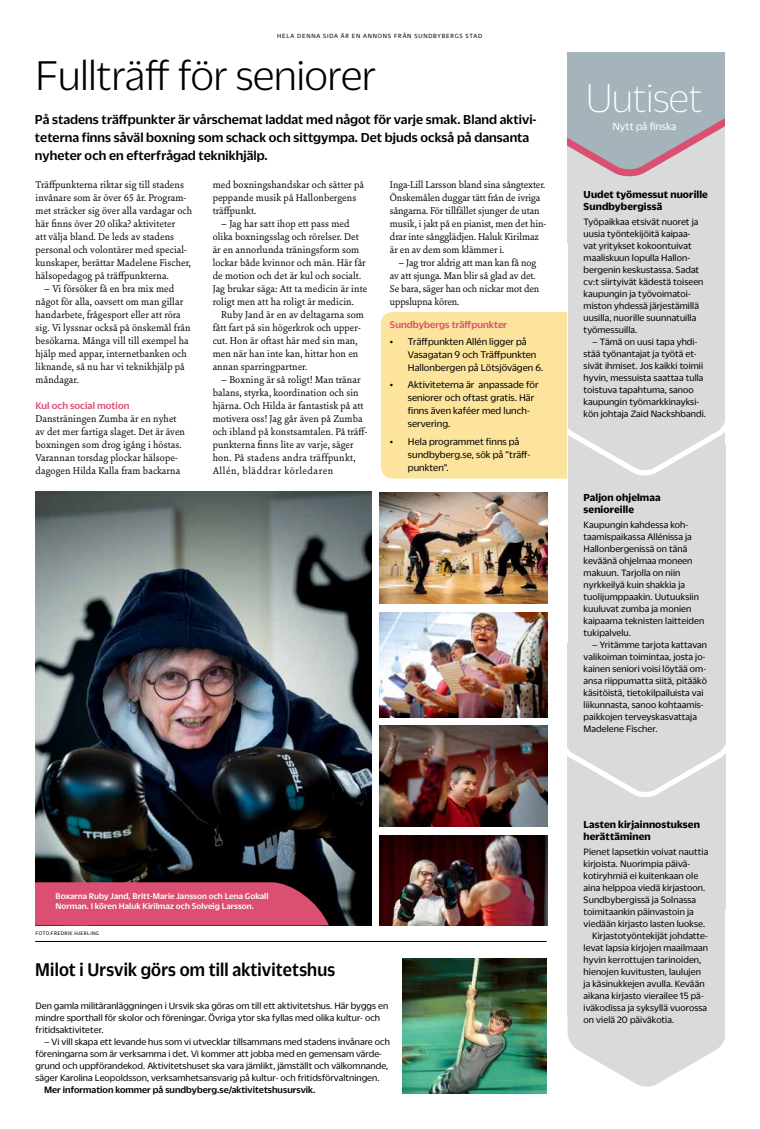
<style>
.page{position:relative;width:760px;height:1129px;background:#fff}
.page>*{position:absolute;margin:0;border:0;box-sizing:border-box;transform-origin:0 0}
.t1{font:300 45px "Duplicate Sans";color:#000}
.t2{font:100 43.4px "Duplicate Sans";color:#fff}
.t3{font:500 19.9px "Duplicate Sans";letter-spacing:.01em;color:#000;scale:.92 1}
.t4{font:500 14px/18px "Duplicate Sans";letter-spacing:.005em;color:#000}
.t5{font:11.4px "Duplicate Sans";color:#fff}
.t6{font:700 11px/12px "Duplicate Sans";letter-spacing:.01em;color:#000}
.t7{font:10.5px/13px "Sina Nova";letter-spacing:.005em;color:#000}
.t8{font:10.5px/13px "Duplicate Sans";letter-spacing:.005em;color:#000}
.t9{font:500 10.5px "Duplicate Sans";letter-spacing:.005em;color:#da4f72}
.t10{font:10px/12px "Duplicate Sans";letter-spacing:.01em;color:#000}
.t11{font:500 10px "Duplicate Sans";letter-spacing:.005em;color:#000}
.t12{font:500 9px/10.8px "Duplicate Sans";letter-spacing:.01em;color:#fff}
.t13{font:6.5px "Duplicate Sans";letter-spacing:.12em;color:#000}
.t14{font:5.5px "Duplicate Sans";letter-spacing:.06em;color:#000}
</style>
<div class="page">
<div style="left:567px;top:8px;width:158px;height:1007px;background:#d9dada"></div>
<svg style="left:567px;top:52px;width:158px;height:125px"></svg>
<svg style="left:567px;top:700px;width:159px;height:102px"></svg>
<svg style="left:567px;top:909px;width:159px;height:178px"></svg>
<div style="left:555px;top:0;width:205px;height:52px;background:#fff"></div>
<hr style="left:35px;top:941px;width:511px;height:1px;background:#000">
<div style="left:725px;top:910px;width:35px;height:135px;background:#fff"></div>
<img style="left:403px;top:958px;width:143px;height:135px">
<img style="left:36px;top:492px;width:335px;height:432px">
<svg style="left:35px;top:882px;width:294px;height:43px;background:#cb496a"></svg>
<img style="left:380px;top:492px;width:167px;height:111px">
<img style="left:380px;top:612px;width:167px;height:105px">
<img style="left:380px;top:725px;width:167px;height:101px">
<img style="left:380px;top:835px;width:167px;height:89px">
<svg style="left:381px;top:284px;width:345px;height:194px"></svg>
<p class="t13" style="left:277px;top:32px;width:206px">HELA DENNA SIDA ÄR EN ANNONS FRÅN SUNDBYBERGS STAD</p>
<h1 class="t1" style="left:36px;top:48px;width:342px">Fullträff för seniorer</h1>
<h3 class="t4" style="left:35px;top:109px;width:503px">På stadens träffpunkter är vårschemat laddat med något för varje smak. Bland aktivi&shy;teterna finns såväl boxning som schack och sittgympa. Det bjuds också på dansanta nyheter och en efterfrågad teknikhjälp.</h3>
<p class="t7" style="left:36px;top:178px;width:158px">Träffpunkterna riktar sig till stadens invånare som är över 65 år. Program&shy;met sträcker sig över alla vardagar och här finns över 20 olika? aktiviteter<br>att välja bland. De leds av stadens personal och volontärer med special&shy;kunskaper, berättar Madelene Fischer, hälsopedagog på träffpunkterna.</p>
<p class="t7" style="left:36px;top:282px;width:156px;text-indent:9px">– Vi försöker få en bra mix med något för alla, oavsett om man gillar handarbete, frågesport eller att röra sig. Vi lyssnar också på önskemål från besökarna. Många vill till exempel ha hjälp med appar, internetbanken och liknande, så nu har vi teknikhjälp på måndagar.</p>
<p class="t9" style="left:36px;top:399px;width:95px">Kul och social motion</p>
<p class="t7" style="left:36px;top:412px;width:151px">Dansträningen Zumba är en nyhet av det mer fartiga slaget. Det är även boxningen som drog igång i höstas.<br>Varannan torsdag plockar hälsope&shy;dagogen Hilda Kalla fram backarna</p>
<p class="t7" style="left:213px;top:178px;width:153px">med boxningshandskar och sätter på peppande musik på Hallonbergens träffpunkt.</p>
<p class="t7" style="left:213px;top:217px;width:156px;text-indent:9px">– Jag har satt ihop ett pass med olika boxningsslag och rörelser. Det är en annorlunda träningsform som lockar både kvinnor och män. Här får de motion och det är kul och socialt.<br>Jag brukar säga: Att ta medicin är inte roligt men att ha roligt är medicin.</p>
<p class="t7" style="left:213px;top:308px;width:153px;text-indent:9px">Ruby Jand är en av deltagarna som fått fart på sin högerkrok och upper&shy;cut. Hon är oftast här med sin man, men när han inte kan, hittar hon en annan sparringpartner.</p>
<p class="t7" style="left:213px;top:373px;width:156px;text-indent:9px">– Boxning är så roligt! Man tränar balans, styrka, koordination och sin hjärna. Och Hilda är fantastisk på att motivera oss! Jag går även på Zumba och ibland på konstsamtalen. På träff&shy;punkterna finns lite av varje, säger hon. På stadens andra träffpunkt, Allén, bläddrar körledaren</p>
<p class="t7" style="left:390px;top:178px;width:158px">Inga-Lill Larsson bland sina sångtexter.<br>Önskemålen duggar tätt från de ivriga sångarna. För tillfället sjunger de utan musik, i jakt på en pianist, men det hin&shy;drar inte sångglädjen. Haluk Kirilmaz är en av dem som klämmer i.</p>
<p class="t7" style="left:390px;top:256px;width:151px;text-indent:9px">– Jag tror aldrig att man kan få nog av att sjunga. Man blir så glad av det.<br>Se bara, säger han och nickar mot den uppslupna kören.</p>
<p class="t9" style="left:390px;top:317px;width:119px">Sundbybergs träffpunkter</p>
<p class="t8" style="left:408px;top:334px;width:137px;text-indent:-18px">• Träffpunkten Allén ligger på<br>Vasagatan 9 och Träffpunkten<br>Hallonbergen på Lötsjövägen 6.</p>
<p class="t8" style="left:408px;top:377px;width:132px;text-indent:-18px">• Aktiviteterna är anpassade för seniorer och oftast gratis. Här finns även kaféer med lunch&shy;servering.</p>
<p class="t8" style="left:408px;top:434px;width:124px;text-indent:-18px">• Hela programmet finns på sundbyberg.se, sök på ”träff&shy;punkten”.</p>
<p class="t12" style="left:55px;top:889px;width:214px">Boxarna Ruby Jand, Britt-Marie Jansson och Lena Gokall<br>Norman. I kören Haluk Kirilmaz och Solveig Larsson.</p>
<p class="t14" style="left:36px;top:929px;width:65px">FOTO:FREDRIK HJERLING</p>
<h3 class="t3" style="left:35px;top:955px;width:327px">Milot i Ursvik görs om till aktivitetshus</h3>
<p class="t10" style="left:36px;top:998px;width:354px">Den gamla militäranläggningen i Ursvik ska göras om till ett aktivitetshus. Här byggs en mindre sporthall för skolor och föreningar. Övriga ytor ska fyllas med olika kultur- och fritidsaktiviteter.</p>
<p class="t10" style="left:36px;top:1034px;width:356px;text-indent:8px">– Vi vill skapa ett levande hus som vi utvecklar tillsammans med stadens invånare och föreningarna som är verksamma i det. Vi kommer att jobba med en gemensam värde&shy;grund och uppförandekod. Aktivitetshuset ska vara jämlikt, jämställt och välkomnande, säger Karolina Leopoldsson, verksamhetsansvarig på kultur- och fritidsförvaltningen.</p>
<p class="t11" style="left:44px;top:1082px;width:273px">Mer information kommer på sundbyberg.se/aktivitetshusursvik.</p>
<h2 class="t2" style="left:586px;top:72px;width:118px">Uutiset</h2>
<p class="t5" style="left:612px;top:119px;width:65px">Nytt på finska</p>
<p class="t6" style="left:583px;top:187px;width:126px">Uudet työmessut nuorille<br>Sundbybergissä</p>
<p class="t10" style="left:583px;top:215px;width:121px">Työpaikkaa etsivät nuoret ja uusia työntekijöitä kaipaa&shy;vat yritykset kokoontuivat maaliskuun lopulla Hallon&shy;bergenin keskustassa. Sadat cv:t siirtyivät kädestä toiseen kaupungin ja työvoimatoi&shy;miston yhdessä järjestämillä uusilla, nuorille suunnatuilla työmessuilla.</p>
<p class="t10" style="left:583px;top:335px;width:124px;text-indent:8px">– Tämä on uusi tapa yhdi&shy;stää työnantajat ja työtä et&shy;sivät ihmiset. Jos kaikki toimii hyvin, messuista saattaa tulla toistuva tapahtuma, sanoo kaupungin työmarkkinayksi&shy;kön johtaja Zaid Nackshbandi.</p>
<p class="t6" style="left:583px;top:490px;width:78px">Paljon ohjelmaa senioreille</p>
<p class="t10" style="left:583px;top:518px;width:122px">Kaupungin kahdessa koh&shy;taamispaikassa Allénissa ja<br>Hallonbergenissä on tänä keväänä ohjelmaa moneen makuun. Tarjolla on niin nyrkkeilyä kuin shakkia ja tuolijumppaakin. Uutuuksiin kuuluvat zumba ja monien kaipaama teknisten laitteiden tukipalvelu.</p>
<p class="t10" style="left:583px;top:638px;width:125px;text-indent:8px">– Yritämme tarjota kattavan valikoiman toimintaa, josta jo&shy;kainen seniori voisi löytää om&shy;ansa riippumatta siitä, pitääkö käsitöistä, tietokilpailuista vai liikunnasta, sanoo kohtaamis&shy;paikkojen terveyskasvattaja<br>Madelene Fischer.</p>
<p class="t6" style="left:583px;top:817px;width:118px">Lasten kirjainnostuksen herättäminen</p>
<p class="t10" style="left:583px;top:844px;width:126px">Pienet lapsetkin voivat nauttia</p>
<p class="t10" style="left:583px;top:856px;width:108px">kirjoista. Nuorimpia päivä-</p>
<p class="t10" style="left:583px;top:868px;width:116px">kotiryhmiä ei kuitenkaan ole</p>
<p class="t10" style="left:583px;top:880px;width:123px">aina helppoa viedä kirjastoon.</p>
<p class="t10" style="left:583px;top:892px;width:114px">Sundbybergissä ja Solnassa</p>
<p class="t10" style="left:583px;top:904px;width:112px">toimitaankin päinvastoin ja</p>
<p class="t10" style="left:583px;top:916px;width:123px">viedään kirjasto lasten luokse.</p>
<p class="t10" style="left:592px;top:928px;width:117px">Kirjastotyöntekijät johdatte-</p>
<p class="t10" style="left:583px;top:940px;width:126px">levat lapsia kirjojen maailmaan</p>
<p class="t10" style="left:583px;top:952px;width:119px">hyvin kerrottujen tarinoiden,</p>
<p class="t10" style="left:583px;top:964px;width:119px">hienojen kuvitusten, laulujen</p>
<p class="t10" style="left:583px;top:976px;width:122px">ja käsinukkejen avulla. Kevään</p>
<p class="t10" style="left:583px;top:988px;width:122px">aikana kirjasto vierailee 15 pä-</p>
<p class="t10" style="left:583px;top:1000px;width:125px">iväkodissa ja syksyllä vuorossa</p>
<p class="t10" style="left:583px;top:1012px;width:92px">on vielä 20 päiväkotia.</p>
</div>
